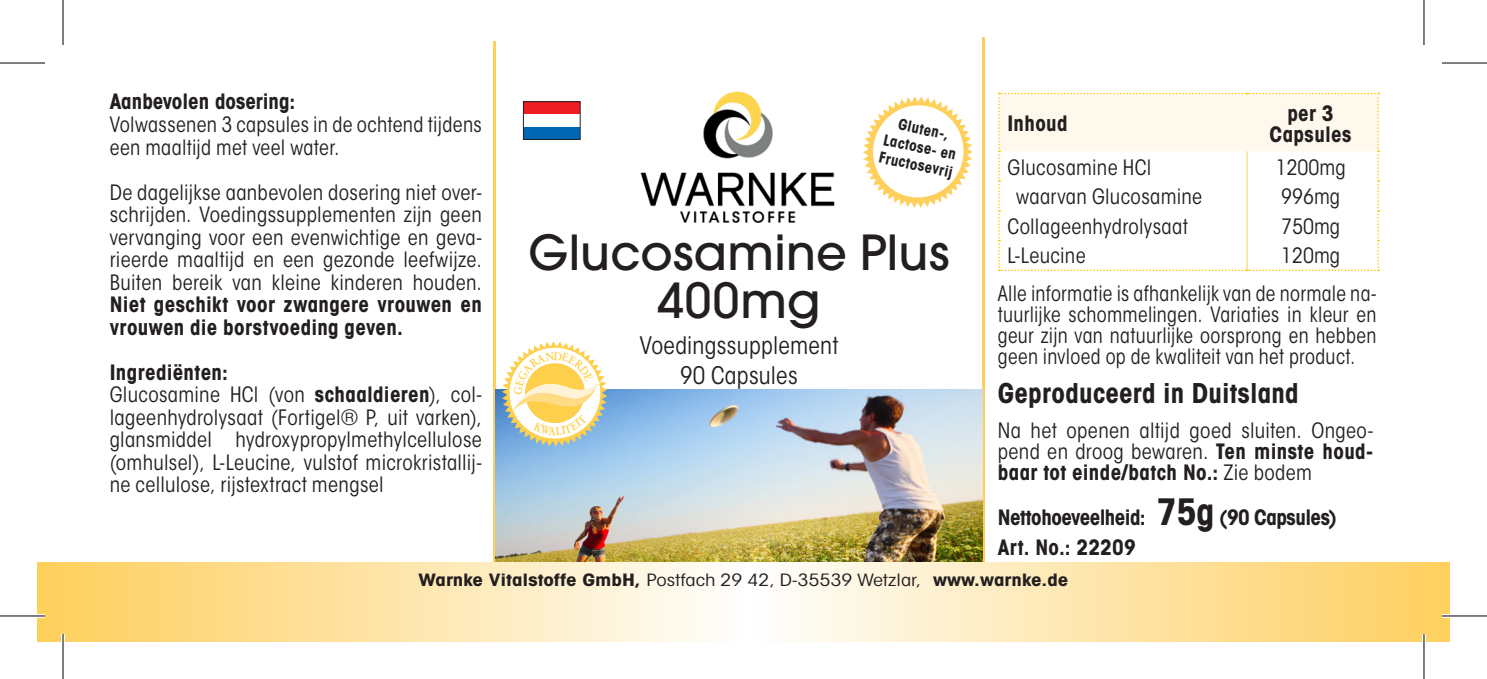
<style>
.page{position:relative;width:1487px;height:679px;background:#fff}
.page>*{position:absolute;margin:0;border:0;box-sizing:border-box;transform-origin:0 0}
.t1{font:500 48px "Avant Garde";letter-spacing:.005em;color:#231f20}
.t2{font:700 27px "ITC Avant Garde Got Cd";letter-spacing:.01em;color:#231f20}
.t3{font:24px "ITC Avant Garde Got Cd Boo";letter-spacing:.01em;color:#231f20}
.t4{font:21px/22.5px "ITC Avant Garde Got Cd Boo";letter-spacing:.015em;color:#231f20;text-align:justify}
.t5{font:21px/21px "ITC Avant Garde Got Cd Boo";letter-spacing:.015em;color:#231f20;text-align:justify;scale:.96 1}
.t6{font:700 21px "ITC Avant Garde Got Cd";color:#231f20}
.t7{font:700 21px "ITC Avant Garde Got Cd";letter-spacing:-.025em;color:#231f20}
.t8{font:700 21px "ITC Avant Garde Got Cd";letter-spacing:.02em;color:#231f20}
.t9{font:700 16.8px "ITC Avant Garde Got Cd";color:#231f20;scale:1.25 1}
.t10{font:700 15px/18px "ITC Avant Garde Got Cd";color:#231f20}
.s1{font-family:"ITC Avant Garde Got Cd";font-weight:700}
.s2{font-size:36px}
.s3{font-family:"ITC Avant Garde Got Cd Boo";font-weight:400}
</style>
<div class="page">
<hr style="left:982px;top:37px;width:2px;height:570px;background:#fed05b">
<hr style="left:493px;top:42px;width:2px;height:561px;background:#fed05b">
<img style="left:640px;top:91px;width:195px;height:132px">
<img style="left:495px;top:390px;width:487px;height:172px">
<svg style="left:37px;top:562px;width:1412px;height:79px"></svg>
<div style="left:523px;top:127px;width:57px;height:12px;background:#0166b3"></div>
<div style="left:523px;top:102px;width:57px;height:12px;background:#ee1d23"></div>
<svg style="left:863px;top:96px;width:109px;height:112px"></svg>
<div style="left:873px;top:105px;width:90px;height:92px;background:#fff;border-radius:50%"></div>
<svg style="left:998px;top:93px;width:381px;height:178px"></svg>
<svg style="left:0;top:614px;width:45px;height:4px"></svg>
<svg style="left:1442px;top:614px;width:45px;height:4px"></svg>
<svg style="left:61px;top:634px;width:4px;height:8px"></svg>
<svg style="left:1424px;top:0;width:1px;height:45px"></svg>
<svg style="left:1422px;top:634px;width:4px;height:45px"></svg>
<hr style="left:0;top:62px;width:45px;height:2px;background:#000">
<hr style="left:1442px;top:62px;width:45px;height:2px;background:#000">
<hr style="left:0;top:615px;width:45px;height:1px;background:#000">
<hr style="left:1442px;top:615px;width:45px;height:1px;background:#000">
<hr style="left:62px;top:0;width:2px;height:45px;background:#000">
<hr style="left:62px;top:634px;width:2px;height:45px;background:#000">
<hr style="left:1423px;top:0;width:1px;height:45px;background:#000">
<hr style="left:1423px;top:634px;width:1px;height:45px;background:#000">
<svg style="left:502px;top:341px;width:105px;height:105px"></svg>
<p class="t6" style="left:110px;top:88px;width:187px">Aanbevolen dosering:</p>
<p class="t4" style="left:110px;top:113px;width:373px">Volwassenen 3 capsules in de ochtend tijdens een maaltijd met veel water.</p>
<p class="t4" style="left:110px;top:181px;width:374px">De dagelijkse aanbevolen dosering niet over&shy;schrijden. Voedingssupplementen zijn geen vervanging voor een evenwichtige en geva&shy;rieerde maaltijd en een gezonde leefwijze.<br>Buiten bereik van kleine kinderen houden.<br><span class="s1">Niet geschikt voor zwangere vrouwen en vrouwen die borstvoeding geven.</span></p>
<p class="t6" style="left:110px;top:358px;width:120px">Ingrediënten:</p>
<p class="t4" style="left:110px;top:383px;width:374px">Glucosamine HCl (von <span class="s1">schaaldieren</span>), col&shy;lageenhydrolysaat (Fortigel® P, uit varken), glansmiddel hydroxypropylmethylcellulose (omhulsel), L-Leucine, vulstof microkristallij&shy;ne cellulose, rijstextract mengsel</p>
<p class="t10" style="left:900px;top:115px;width:53px;rotate:12deg">Gluten-,</p>
<p class="t10" style="left:885px;top:130px;width:76px;rotate:12deg">Lactose- en<br>Fructosevrij</p>
<p class="t1" style="left:528px;top:223px;width:422px">Glucosamine Plus</p>
<p class="t1" style="left:657px;top:271px;width:165px">400mg</p>
<p class="t3" style="left:640px;top:331px;width:200px">Voedingssupplement</p>
<p class="t3" style="left:680px;top:361px;width:119px">90 Capsules</p>
<p class="t6" style="left:1007px;top:110px;width:62px">Inhoud</p>
<p class="t6" style="left:1287px;top:100px;width:48px">per 3</p>
<p class="t8" style="left:1269px;top:121px;width:83px">Capsules</p>
<p class="t4" style="left:1007px;top:156px;width:145px">Glucosamine HCl</p>
<p class="t4" style="left:1275px;top:156px;width:71px">1200mg</p>
<p class="t4" style="left:1016px;top:185px;width:188px">waarvan Glucosamine</p>
<p class="t4" style="left:1281px;top:185px;width:60px">996mg</p>
<p class="t4" style="left:1007px;top:215px;width:182px">Collageenhydrolysaat</p>
<p class="t4" style="left:1281px;top:215px;width:60px">750mg</p>
<p class="t4" style="left:1007px;top:245px;width:80px">L-Leucine</p>
<p class="t4" style="left:1281px;top:245px;width:60px">120mg</p>
<p class="t5" style="left:998px;top:283px;width:396px">Alle informatie is afhankelijk van de normale na&shy;tuurlijke schommelingen. Variaties in kleur en geur zijn van natuurlijke oorsprong en hebben geen invloed op de kwaliteit van het product.</p>
<p class="t2" style="left:998px;top:375px;width:302px">Geproduceerd in Duitsland</p>
<p class="t4" style="left:998px;top:420px;width:377px;line-height:21px">Na het openen altijd goed sluiten. Ongeo&shy;pend en droog bewaren. <span class="s1">Ten minste houd&shy;baar tot einde/batch No.:</span> Zie bodem</p>
<p class="t7" style="left:998px;top:504px;width:340px">Nettohoeveelheid: <span class="s2">75g</span> (90 Capsules)</p>
<p class="t6" style="left:998px;top:534px;width:139px">Art. No.: 22209</p>
<p class="t9" style="left:418px;top:569px;width:521px">Warnke Vitalstoffe GmbH, <span class="s3">Postfach 29 42, D-35539 Wetzlar,</span> www.warnke.de</p>
</div>
